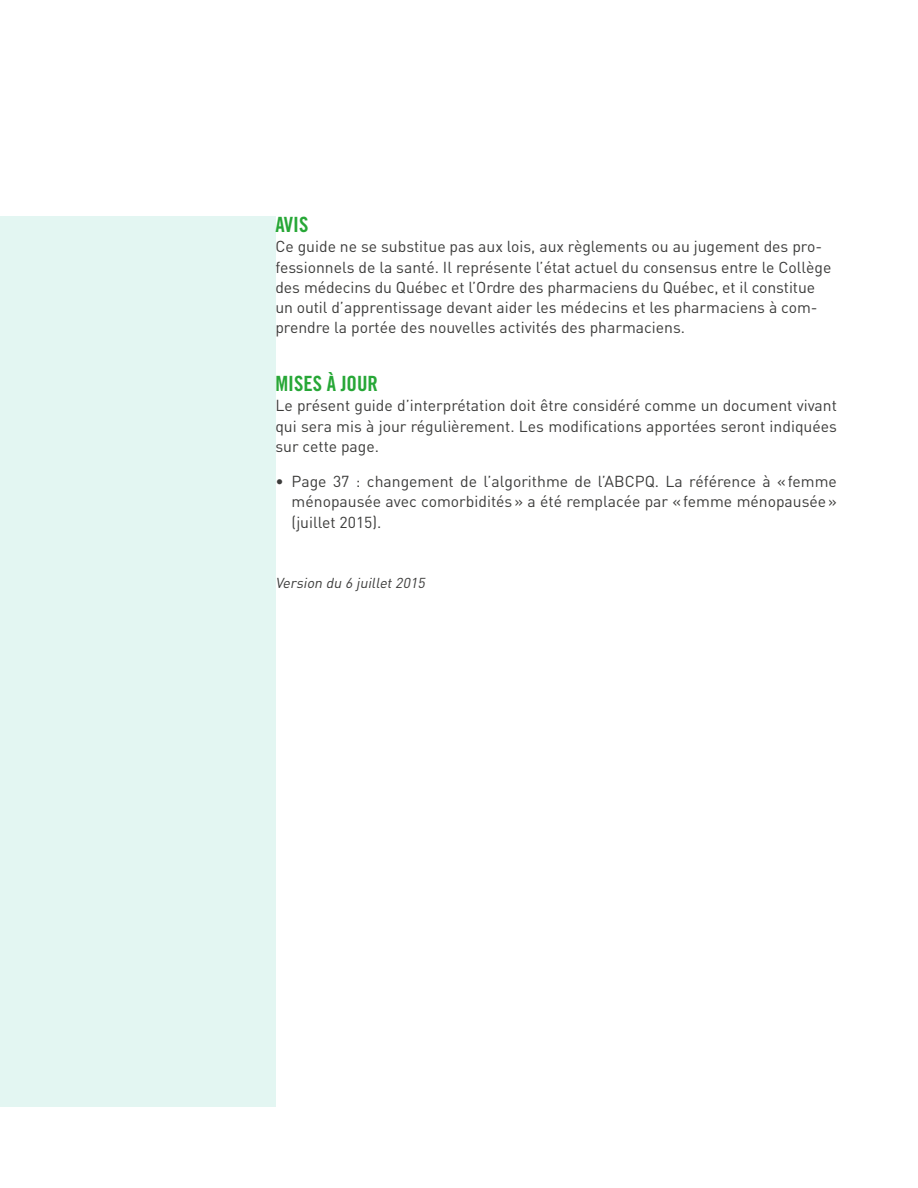
<style>
.page{position:relative;width:918px;height:1188px;background:#fff}
.page>*{position:absolute;margin:0;border:0;box-sizing:border-box;transform-origin:0 0}
.TITRE_DE_NIV_3{font:21px "Trade Gothic Bold Cond Twenty";color:#27a737}
.TITRE_DE_NIV_3-2{font:15.75px/20.2px "DIN";color:#3c3c3b}
.Texte_gris{font:15.75px/20.2px "DIN";color:#3c3c3b;text-align:justify}
.Texte_gris-2{font:italic 14.25px "DIN";color:#3c3c3b}
</style>
<div class="page">
<div style="left:0;top:216px;width:275px;height:891px;background:#e3f6f2"></div>
<p class="TITRE_DE_NIV_3" style="left:275px;top:212px;width:35px">AVIS</p>
<p class="TITRE_DE_NIV_3-2" style="left:275px;top:236px;width:558px">Ce guide ne se substitue pas aux lois, aux règlements ou au jugement des pro&shy;fessionnels de la santé. Il représente l’état actuel du consensus entre le Collège des médecins du Québec et l’Ordre des pharmaciens du Québec, et il constitue un outil d’apprentissage devant aider les médecins et les pharmaciens à com&shy;prendre la portée des nouvelles activités des pharmaciens.</p>
<p class="TITRE_DE_NIV_3" style="left:275px;top:371px;width:104px">MISES À JOUR</p>
<p class="Texte_gris" style="left:275px;top:395px;width:563px">Le présent guide d’interprétation doit être considéré comme un document vivant qui sera mis à jour régulièrement. Les modifications apportées seront indiquées sur cette page.</p>
<p class="Texte_gris" style="left:292px;top:471px;width:547px;text-indent:-16px">• Page 37 : changement de l’algorithme de l’ABCPQ. La référence à «femme ménopausée avec comorbidités» a été remplacée par «femme ménopausée» (juillet 2015).</p>
<p class="Texte_gris-2" style="left:275px;top:574px;width:154px">Version du 6 juillet2015</p>
</div>
